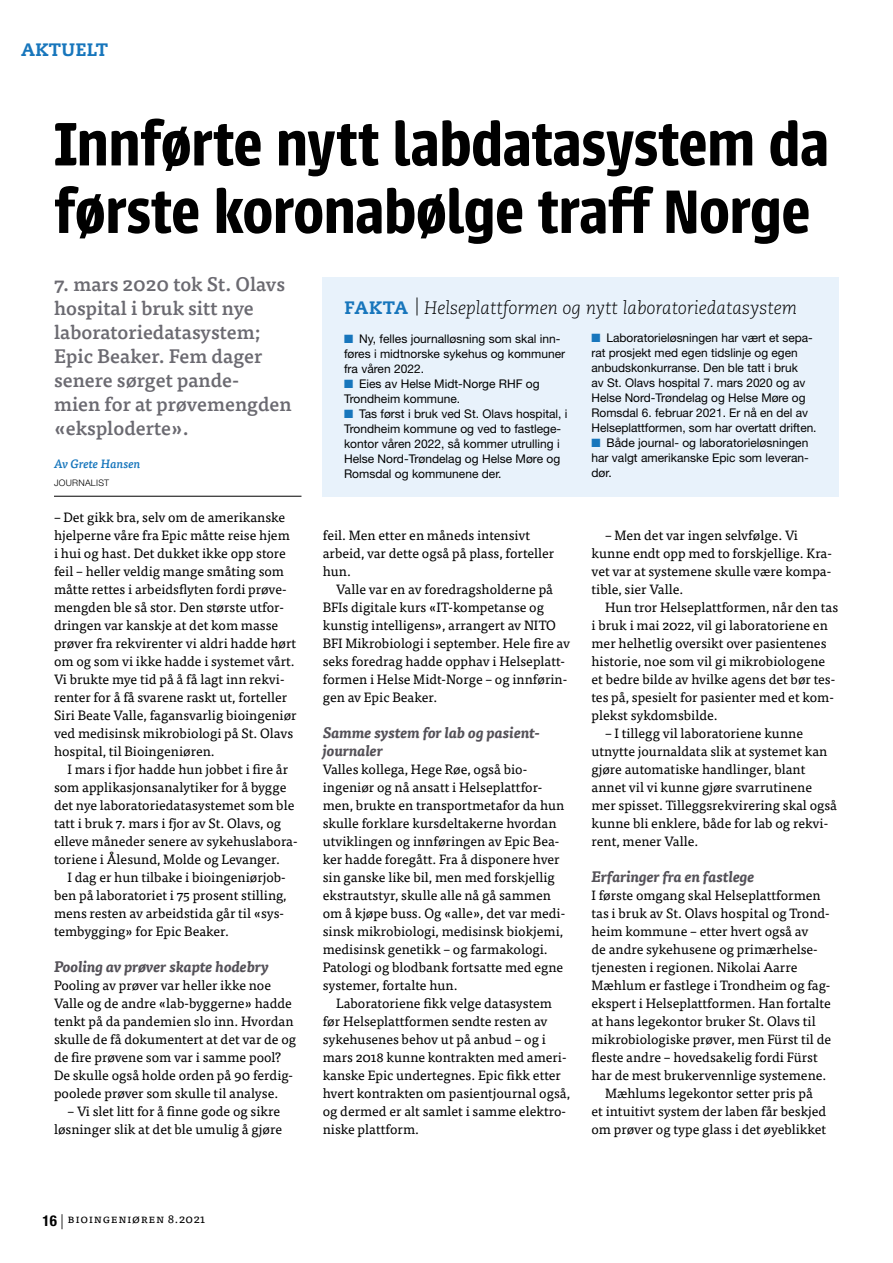
<style>
.page{position:relative;width:893px;height:1263px;background:#fff}
.page>*{position:absolute;margin:0;border:0;box-sizing:border-box;transform-origin:0 0}
.t1{font:600 67.5px/67.5px "Urbana";letter-spacing:-.01em;color:#000}
.t2{font:500 19.5px/24px "Tisa Pro";color:#6b6a71}
.t3{font:italic 300 18px "Caecilia LT Std";color:#000}
.t4{font:800 18px "Caecilia LT Std";letter-spacing:.02em;color:#1776bc}
.t5{font:italic 700 15px/18px "Tisa Pro";color:#545158}
.t6{font:13.5px/18px "Tisa Pro";color:#000}
.t7{font:12px/15px "Helvetica Neue LT Pro";color:#000}
.t8{font:12px "Tisa Pro";letter-spacing:.05em;color:#000}
.t9{font:italic 500 12px "Tisa Pro";color:#1776bc}
.t10{font:300 9px "Helvetica Neue LT Pro";letter-spacing:.03em;color:#000}
.s1{font-weight:800;font-style:normal;color:#1776bc}
.s2{color:#1776bc}
.s3{font-family:"Helvetica Neue LT Pro";font-weight:700;font-stretch:condensed;font-size:15px}
.s4{font-family:"Helvetica Neue LT Pro";font-weight:300;font-size:15px}
</style>
<div class="page">
<hr style="left:54px;top:496px;width:247px;height:1px;background:#000">
<div style="left:323px;top:278px;width:516px;height:219px;background:#e8f2fb"></div>
<h3 class="t4" style="left:21px;top:39px;width:88px">AKTUELT</h3>
<h1 class="t1" style="left:54px;top:111px;width:777px">Innførte nytt labdatasystem da første koronabølge traff Norge</h1>
<h2 class="t2" style="left:54px;top:271px;width:239px">7. mars 2020 tok St. Olavs hospital i bruk sitt nye laboratoriedatasystem;<br>Epic Beaker. Fem dager senere sørget pande-<br>mien for at prøvemengden «eksploderte».</h2>
<p class="t9" style="left:54px;top:455px;width:88px">Av Grete Hansen</p>
<p class="t10" style="left:54px;top:477px;width:57px">JOURNALIST</p>
<p class="t6" style="left:54px;top:507px;width:244px">– Det gikk bra, selv om de amerikanske hjelperne våre fra Epic måtte reise hjem i hui og hast. Det dukket ikke opp store feil – heller veldig mange småting som måtte rettes i arbeidsflyten fordi prøve&shy;mengden ble så stor. Den største utfor&shy;dringen var kanskje at det kom masse prøver fra rekvirenter vi aldri hadde hørt om og som vi ikke hadde i systemet vårt.<br>Vi brukte mye tid på å få lagt inn rekvi&shy;renter for å få svarene raskt ut, forteller Siri Beate Valle, fagansvarlig bioingeniør ved medisinsk mikrobiologi på St. Olavs hospital, til Bioingeniøren.</p>
<p class="t6" style="left:54px;top:759px;width:245px;text-indent:14px">I mars i fjor hadde hun jobbet i fire år som applikasjonsanalytiker for å bygge det nye laboratoriedatasystemet som ble tatt i bruk 7. mars i fjor av St. Olavs, og elleve måneder senere av sykehuslabora&shy;toriene i Ålesund, Molde og Levanger.</p>
<p class="t6" style="left:54px;top:867px;width:234px;text-indent:14px">I dag er hun tilbake i bioingeniørjob&shy;ben på laboratoriet i 75 prosent stilling, mens resten av arbeidstida går til «sys&shy;tembygging» for Epic Beaker.</p>
<p class="t5" style="left:54px;top:957px;width:216px">Pooling av prøver skapte hodebry</p>
<p class="t6" style="left:54px;top:975px;width:244px">Pooling av prøver var heller ikke noe Valle og de andre «lab-byggerne» hadde tenkt på da pandemien slo inn. Hvordan skulle de få dokumentert at det var de og de fire prøvene som var i samme pool?<br>De skulle også holde orden på 90 ferdig&shy;poolede prøver som skulle til analyse.</p>
<p class="t6" style="left:54px;top:1101px;width:230px;text-align:right">– Vi slet litt for å finne gode og sikre løsninger slik at det ble umulig å gjøre</p>
<h3 class="t3" style="left:344px;top:297px;width:454px"><span class="s1">FAKTA</span> | Helseplattformen og nytt laboratoriedatasystem</h3>
<p class="t7" style="left:591px;top:330px;width:227px"><span class="s2">■</span> Laboratorieløsningen har vært et sepa&shy;rat prosjekt med egen tidslinje og egen anbudskonkurranse. Den ble tatt i bruk<br>av St. Olavs hospital 7. mars 2020 og av Helse Nord-Trøndelag og Helse Møre og Romsdal 6. februar 2021. Er nå en del av Helseplattformen, som har overtatt driften.</p>
<p class="t7" style="left:591px;top:435px;width:219px;text-align:justify"><span class="s2">■</span> Både journal- og laboratorieløsningen har valgt amerikanske Epic som leveran&shy;dør.</p>
<p class="t7" style="left:344px;top:331px;width:223px"><span class="s2">■</span> Ny, felles journalløsning som skal inn&shy;føres i midtnorske sykehus og kommuner fra våren 2022.</p>
<p class="t7" style="left:344px;top:376px;width:197px"><span class="s2">■</span> Eies av Helse Midt-Norge RHF og<br>Trondheim kommune.</p>
<p class="t7" style="left:344px;top:406px;width:225px"><span class="s2">■</span> Tas først i bruk ved St. Olavs hospital, i Trondheim kommune og ved to fastlege&shy;kontor våren 2022, så kommer utrulling i Helse Nord-Trøndelag og Helse Møre og Romsdal og kommunene der.</p>
<p class="t6" style="left:323px;top:525px;width:233px">feil. Men etter en måneds intensivt arbeid, var dette også på plass, forteller hun.</p>
<p class="t6" style="left:323px;top:579px;width:249px;text-indent:14px">Valle var en av foredragsholderne på BFIs digitale kurs «IT-kompetanse og kunstig intelligens», arrangert av NITO BFI Mikrobiologi i september. Hele fire av seks foredrag hadde opphav i Helseplatt&shy;formen i Helse Midt-Norge – og innførin&shy;gen av Epic Beaker.</p>
<p class="t5" style="left:323px;top:723px;width:219px">Samme system for lab og pasient&shy;journaler</p>
<p class="t6" style="left:323px;top:759px;width:244px">Valles kollega, Hege Røe, også bio&shy;ingeniør og nå ansatt i Helseplattfor&shy;men, brukte en transportmetafor da hun skulle forklare kursdeltakerne hvordan utviklingen og innføringen av Epic Bea&shy;ker hadde foregått. Fra å disponere hver sin ganske like bil, men med forskjellig ekstrautstyr, skulle alle nå gå sammen om å kjøpe buss. Og «alle», det var medi&shy;sinsk mikrobiologi, medisinsk biokjemi, medisinsk genetikk – og farmakologi.<br>Patologi og blodbank fortsatte med egne systemer, fortalte hun.</p>
<p class="t6" style="left:323px;top:993px;width:249px;text-indent:14px">Laboratoriene fikk velge datasystem før Helseplattformen sendte resten av sykehusenes behov ut på anbud – og i mars 2018 kunne kontrakten med ameri&shy;kanske Epic undertegnes. Epic fikk etter hvert kontrakten om pasientjournal også, og dermed er alt samlet i samme elektro&shy;niske plattform.</p>
<p class="t6" style="left:591px;top:525px;width:242px;text-indent:14px">– Men det var ingen selvfølge. Vi kunne endt opp med to forskjellige. Kra&shy;vet var at systemene skulle være kompa&shy;tible, sier Valle.</p>
<p class="t6" style="left:591px;top:597px;width:248px;text-indent:14px">Hun tror Helseplattformen, når den tas i bruk i mai 2022, vil gi laboratoriene en mer helhetlig oversikt over pasientenes historie, noe som vil gi mikrobiologene et bedre bilde av hvilke agens det bør tes&shy;tes på, spesielt for pasienter med et kom&shy;plekst sykdomsbilde.</p>
<p class="t6" style="left:591px;top:723px;width:247px;text-indent:14px">– I tillegg vil laboratoriene kunne utnytte journaldata slik at systemet kan gjøre automatiske handlinger, blant annet vil vi kunne gjøre svarrutinene mer spisset. Tilleggsrekvirering skal også kunne bli enklere, både for lab og rekvi&shy;rent, mener Valle.</p>
<p class="t5" style="left:591px;top:867px;width:165px">Erfaringer fra en fastlege</p>
<p class="t6" style="left:591px;top:885px;width:231px">I første omgang skal Helseplattformen</p>
<p class="t6" style="left:591px;top:903px;width:240px">tas i bruk av St. Olavs hospital og Trond-</p>
<p class="t6" style="left:591px;top:921px;width:218px">heim kommune – etter hvert også av</p>
<p class="t6" style="left:591px;top:939px;width:228px">de andre sykehusene og primærhelse-</p>
<p class="t6" style="left:591px;top:957px;width:207px">tjenesten i regionen. Nikolai Aarre</p>
<p class="t6" style="left:591px;top:975px;width:240px">Mæhlum er fastlege i Trondheim og fag-</p>
<p class="t6" style="left:591px;top:993px;width:241px">ekspert i Helseplattformen. Han fortalte</p>
<p class="t6" style="left:591px;top:1011px;width:226px">at hans legekontor bruker St. Olavs til</p>
<p class="t6" style="left:591px;top:1029px;width:241px">mikrobiologiske prøver, men Fürst til de</p>
<p class="t6" style="left:591px;top:1047px;width:228px">fleste andre – hovedsakelig fordi Fürst</p>
<p class="t6" style="left:591px;top:1065px;width:236px">har de mest brukervennlige systemene.</p>
<p class="t6" style="left:605px;top:1083px;width:209px">Mæhlums legekontor setter pris på</p>
<p class="t6" style="left:591px;top:1101px;width:236px">et intuitivt system der laben får beskjed</p>
<p class="t6" style="left:591px;top:1119px;width:236px">om prøver og type glass i det øyeblikket</p>
<p class="t8" style="left:43px;top:1209px;width:164px"><span class="s3">16</span> <span class="s4">|</span> Bioingeniøren 8.2021</p>
</div>
